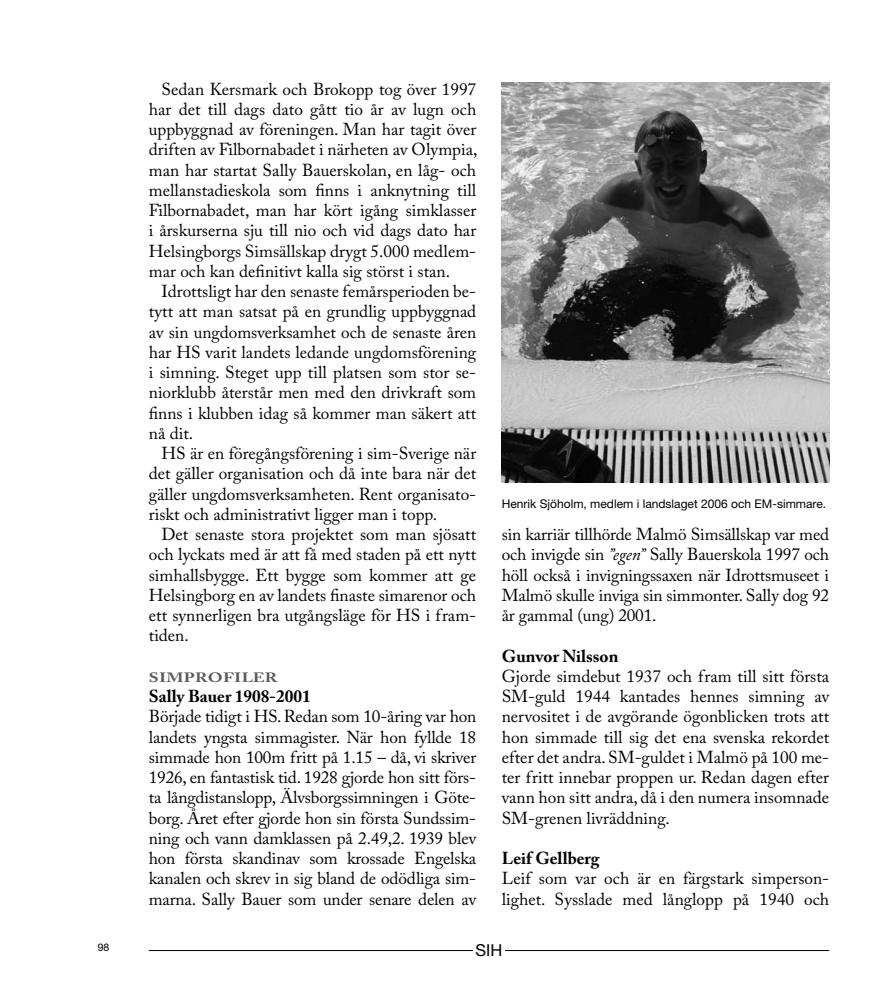
<style>
.page{position:relative;width:893px;height:995px;background:#fff}
.page>*{position:absolute;margin:0;border:0;box-sizing:border-box;transform-origin:0 0}
.t1{font:17.25px/20.2px "Adobe Caslon Pro";color:#000;text-align:justify}
.t2{font:700 17.25px "Adobe Caslon Pro";color:#000}
.t3{font:16.5px "Helvetica Neue";color:#000}
.t4{font:700 13.5px "Adobe Caslon Pro";letter-spacing:.015em;color:#58595b;scale:1.28 1}
.t5{font:12px "Helvetica Neue";color:#000}
.t6{font:10.5px "Helvetica Neue";color:#000}
.s1{font-style:italic}
</style>
<div class="page">
<hr style="left:149px;top:950px;width:680px;height:1px;background:#000">
<div style="left:473px;top:943px;width:31px;height:17px;background:#fff"></div>
<img style="left:502px;top:83px;width:327px;height:400px">
<p class="t1" style="left:149px;top:78px;width:330px;text-indent:13px">Sedan Kersmark och Brokopp tog över 1997 har det till dags dato gått tio år av lugn och uppbyggnad av föreningen. Man har tagit över driften av Filbornabadet i närheten av Olympia, man har startat Sally Bauerskolan, en låg- och mellanstadieskola som finns i anknytning till Filbornabadet, man har kört igång simklasser i årskurserna sju till nio och vid dags dato har Helsingborgs Simsällskap drygt 5.000 medlem&shy;mar och kan definitivt kalla sig störst i stan.</p>
<p class="t1" style="left:149px;top:281px;width:329px;text-indent:13px">Idrottsligt har den senaste femårsperioden be&shy;tytt att man satsat på en grundlig uppbyggnad av sin ungdomsverksamhet och de senaste åren har HS varit landets ledande ungdomsförening i simning. Steget upp till platsen som stor se&shy;niorklubb återstår men med den drivkraft som finns i klubben idag så kommer man säkert att nå dit.</p>
<p class="t1" style="left:149px;top:443px;width:329px;text-indent:13px">HS är en föregångsförening i sim-Sverige när det gäller organisation och då inte bara när det gäller ungdomsverksamheten. Rent organisato&shy;riskt och administrativt ligger man i topp.</p>
<p class="t1" style="left:149px;top:524px;width:329px;text-indent:13px">Det senaste stora projektet som man sjösatt och lyckats med är att få med staden på ett nytt simhallsbygge. Ett bygge som kommer att ge Helsingborg en av landets finaste simarenor och ett synnerligen bra utgångsläge för HS i fram&shy;tiden.</p>
<p class="t4" style="left:149px;top:669px;width:102px">SIMPROFILER</p>
<p class="t2" style="left:149px;top:686px;width:163px">Sally Bauer 1908-2001</p>
<p class="t1" style="left:149px;top:706px;width:329px">Började tidigt i HS. Redan som 10-åring var hon landets yngsta simmagister. När hon fyllde 18 simmade hon 100m fritt på 1.15 – då, vi skriver 1926, en fantastisk tid. 1928 gjorde hon sitt förs&shy;ta långdistanslopp, Älvsborgssimningen i Göte&shy;borg. Året efter gjorde hon sin första Sundssim&shy;ning och vann damklassen på 2.49,2. 1939 blev hon första skandinav som krossade Engelska kanalen och skrev in sig bland de odödliga sim&shy;marna. Sally Bauer som under senare delen av</p>
<p class="t5" style="left:502px;top:497px;width:326px">Henrik Sjöholm, medlem i landslaget 2006 och EM-simmare.</p>
<p class="t1" style="left:502px;top:524px;width:329px">sin karriär tillhörde Malmö Simsällskap var med och invigde sin <span class="s1">”egen”</span> Sally Bauerskola 1997 och höll också i invigningssaxen när Idrottsmuseet i Malmö skulle inviga sin simmonter. Sally dog 92 år gammal (ung) 2001.</p>
<p class="t2" style="left:502px;top:645px;width:118px">Gunvor Nilsson</p>
<p class="t1" style="left:502px;top:666px;width:329px">Gjorde simdebut 1937 och fram till sitt första SM-guld 1944 kantades hennes simning av nervositet i de avgörande ögonblicken trots att hon simmade till sig det ena svenska rekordet efter det andra. SM-guldet i Malmö på 100 me&shy;ter fritt innebar proppen ur. Redan dagen efter vann hon sitt andra, då i den numera insomnade SM-grenen livräddning.</p>
<p class="t2" style="left:502px;top:848px;width:99px">Leif Gellberg</p>
<p class="t1" style="left:502px;top:868px;width:329px">Leif som var och är en färgstark simperson&shy;lighet. Sysslade med långlopp på 1940 och</p>
<p class="t6" style="left:98px;top:940px;width:13px">98</p>
<p class="t3" style="left:476px;top:940px;width:28px">SIH</p>
</div>
